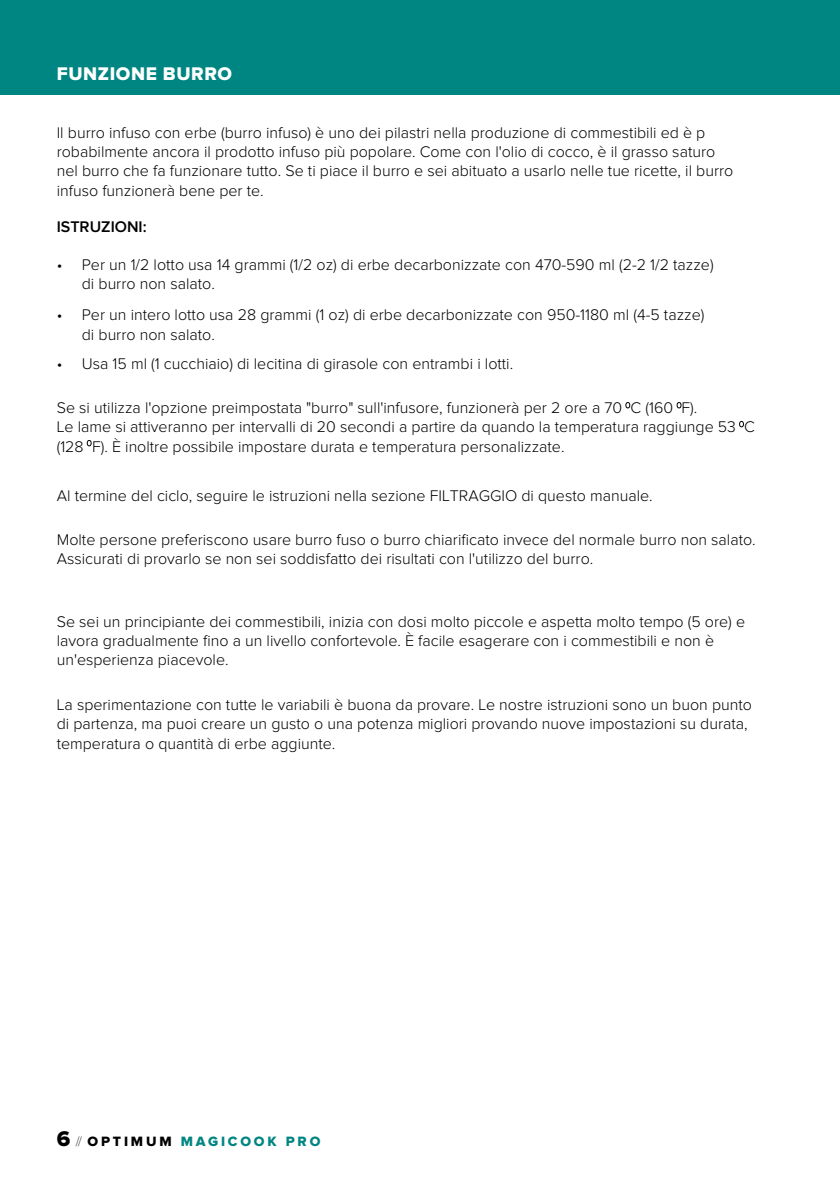
<style>
.page{position:relative;width:840px;height:1191px;background:#fff}
.page>*{position:absolute;margin:0;border:0;box-sizing:border-box;transform-origin:0 0}
.t1{font:19px "Proxima Nova Extrabld";letter-spacing:.03em;color:#fff}
.t2{font:300 16px/19.2px "Proxima Nova";color:#000}
.t3{font:600 16px "Proxima Nova";color:#000}
.t4{font:14px "Proxima Nova Extrabld";letter-spacing:.2em;color:#008682}
.s1{font-size:22px;color:#000}
.s2{font-family:"Proxima Nova";font-weight:100;color:#000}
.s3{color:#000}
</style>
<div class="page">
<div style="left:0;top:0;width:839px;height:94px;background:#008682"></div>
<svg style="left:676px;top:402px;width:5px;height:6px"></svg>
<svg style="left:625px;top:402px;width:4px;height:6px"></svg>
<svg style="left:739px;top:421px;width:4px;height:6px"></svg>
<svg style="left:87px;top:440px;width:4px;height:6px"></svg>
<p class="t1" style="left:57px;top:65px;width:177px">FUNZIONE BURRO</p>
<p class="t2" style="left:57px;top:123px;width:677px">Il burro infuso con erbe (burro infuso) è uno dei pilastri nella produzione di commestibili ed è p robabilmente ancora il prodotto infuso più popolare. Come con l'olio di cocco, è il grasso saturo nel burro che fa funzionare tutto. Se ti piace il burro e sei abituato a usarlo nelle tue ricette, il burro infuso funzionerà bene per te.</p>
<p class="t3" style="left:57px;top:219px;width:91px">ISTRUZIONI:</p>
<p class="t2" style="left:82px;top:255px;width:633px;text-indent:-25px">• Per un 1/2 lotto usa 14 grammi (1/2 oz) di erbe decarbonizzate con 470-590 ml (2-2 1/2 tazze) di burro non salato.</p>
<p class="t2" style="left:82px;top:306px;width:623px;text-indent:-25px">• Per un intero lotto usa 28 grammi (1 oz) di erbe decarbonizzate con 950-1180 ml (4-5 tazze) di burro non salato.</p>
<p class="t2" style="left:57px;top:354px;width:457px">• Usa 15 ml (1 cucchiaio) di lecitina di girasole con entrambi i lotti.</p>
<p class="t2" style="left:57px;top:398px;width:699px">Se si utilizza l'opzione preimpostata "burro" sull'infusore, funzionerà per 2 ore a 70 C (160 F).<br>Le lame si attiveranno per intervalli di 20 secondi a partire da quando la temperatura raggiunge 53 C (128 F). È inoltre possibile impostare durata e temperatura personalizzate.</p>
<p class="t2" style="left:57px;top:486px;width:597px">Al termine del ciclo, seguire le istruzioni nella sezione FILTRAGGIO di questo manuale.</p>
<p class="t2" style="left:57px;top:530px;width:700px">Molte persone preferiscono usare burro fuso o burro chiarificato invece del normale burro non salato.<br>Assicurati di provarlo se non sei soddisfatto dei risultati con l'utilizzo del burro.</p>
<p class="t2" style="left:57px;top:612px;width:689px">Se sei un principiante dei commestibili, inizia con dosi molto piccole e aspetta molto tempo (5 ore) e lavora gradualmente fino a un livello confortevole. È facile esagerare con i commestibili e non è un'esperienza piacevole.</p>
<p class="t2" style="left:57px;top:695px;width:696px">La sperimentazione con tutte le variabili è buona da provare. Le nostre istruzioni sono un buon punto di partenza, ma puoi creare un gusto o una potenza migliori provando nuove impostazioni su durata, temperatura o quantità di erbe aggiunte.</p>
<p class="t4" style="left:57px;top:1135px;width:265px"><span class="s1">6</span> <span class="s2">//</span> <span class="s3">OPTIMUM</span> MAGICOOK PRO</p>
</div>
